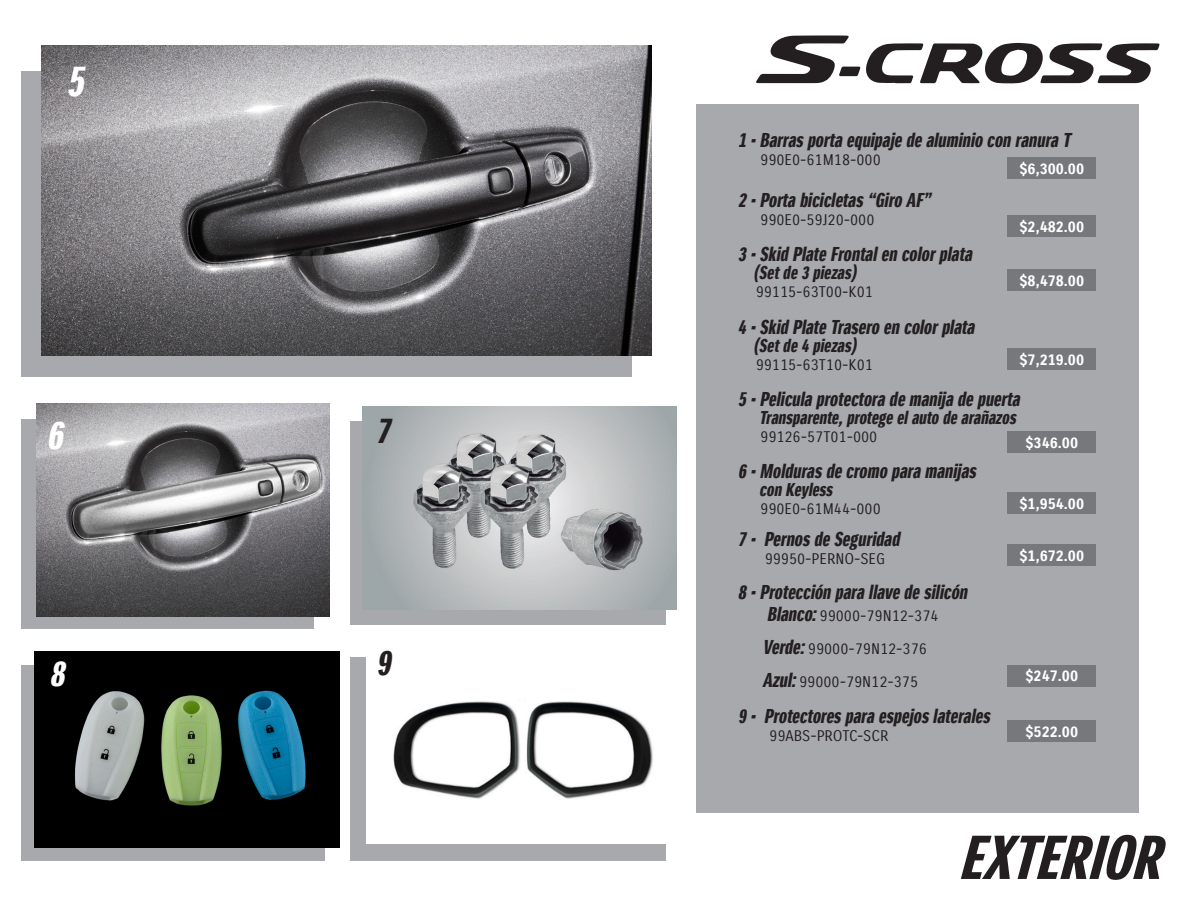
<style>
.page{position:relative;width:1191px;height:915px;background:#fff}
.page>*{position:absolute;margin:0;border:0;box-sizing:border-box;transform-origin:0 0}
.t1{font:italic 60px "Suzuki Headline";color:#231f20}
.t2{font:italic 41.55px "Suzuki PRO Headline";color:#fff}
.t3{font:italic 39px "Suzuki PRO Headline";color:#fff}
.t4{font:italic 35.1px "Suzuki PRO Headline";color:#fff}
.t5{font:italic 34.5px "Suzuki PRO Headline";color:#231f20}
.t6{font:italic 19.5px "Suzuki PRO Headline";color:#231f20}
.t7{font:italic 18px "Suzuki PRO Headline";color:#231f20}
.t8{font:15px "Suzuki PRO Regular";color:#231f20}
.t9{font:15px "Suzuki PRO Bold";color:#fff}
.s1{font-family:"Suzuki PRO Headline";font-style:italic;font-size:19.5px}
</style>
<div class="page">
<div style="left:22px;top:71px;width:610px;height:305px;background:#a8a9ad"></div>
<img style="left:42px;top:46px;width:610px;height:309px">
<svg style="left:756px;top:35px;width:403px;height:49px"></svg>
<div style="left:22px;top:419px;width:292px;height:209px;background:#a8a9ad"></div>
<img style="left:37px;top:403px;width:292px;height:213px">
<div style="left:696px;top:104px;width:442px;height:708px;background:#a8a9ad"></div>
<div style="left:350px;top:420px;width:316px;height:204px;background:#a8a9ad"></div>
<img style="left:363px;top:406px;width:313px;height:203px">
<div style="left:21px;top:665px;width:303px;height:195px;background:#a8a9ad"></div>
<img style="left:35px;top:651px;width:304px;height:196px">
<div style="left:1007px;top:158px;width:89px;height:21px;background:#76787b"></div>
<div style="left:1007px;top:215px;width:89px;height:21px;background:#76787b"></div>
<div style="left:1007px;top:269px;width:89px;height:22px;background:#76787b"></div>
<div style="left:1007px;top:348px;width:89px;height:21px;background:#76787b"></div>
<div style="left:1007px;top:431px;width:89px;height:21px;background:#76787b"></div>
<div style="left:1007px;top:492px;width:89px;height:21px;background:#76787b"></div>
<div style="left:1007px;top:544px;width:89px;height:21px;background:#76787b"></div>
<div style="left:1007px;top:720px;width:89px;height:21px;background:#76787b"></div>
<div style="left:1007px;top:664px;width:89px;height:22px;background:#76787b"></div>
<div style="left:350px;top:657px;width:316px;height:203px;background:#a8a9ad"></div>
<div style="left:366px;top:641px;width:308px;height:202px;background:#fff"></div>
<img style="left:393px;top:701px;width:260px;height:98px">
<p class="t2" style="left:66px;top:56px;width:28px">5</p>
<p class="t3" style="left:46px;top:411px;width:26px">6</p>
<p class="t4" style="left:49px;top:652px;width:24px">8</p>
<p class="t5" style="left:376px;top:409px;width:23px">7</p>
<p class="t5" style="left:376px;top:641px;width:23px">9</p>
<p class="t6" style="left:737px;top:128px;width:338px">1 •Barrasportaequipajedealuminio con ranuraT</p>
<p class="t8" style="left:760px;top:151px;width:122px">990E0-61M18-000</p>
<p class="t9" style="left:1019px;top:160px;width:66px">$6,300.00</p>
<p class="t6" style="left:737px;top:189px;width:199px">2 •Portabicicletas“Giro AF”</p>
<p class="t8" style="left:760px;top:211px;width:116px">990E0-59J20-000</p>
<p class="t6" style="left:737px;top:242px;width:240px">3 •Skid PlateFrontalen colorplata</p>
<p class="t7" style="left:753px;top:262px;width:108px">(Setde3 piezas)</p>
<p class="t8" style="left:755px;top:283px;width:119px">99115-63T00-K01</p>
<p class="t6" style="left:737px;top:315px;width:242px">4 •Skid PlateTrasero en colorplata</p>
<p class="t7" style="left:753px;top:334px;width:108px">(Setde4 piezas)</p>
<p class="t8" style="left:755px;top:355px;width:119px">99115-63T10-K01</p>
<p class="t9" style="left:1019px;top:217px;width:66px">$2,482.00</p>
<p class="t9" style="left:1019px;top:272px;width:66px">$8,478.00</p>
<p class="t9" style="left:1019px;top:350px;width:66px">$7,219.00</p>
<p class="t6" style="left:737px;top:387px;width:288px">5 •Peliculaprotectorademanijadepuerta</p>
<p class="t7" style="left:759px;top:406px;width:262px">Transparente,protegeelauto dearañazos</p>
<p class="t8" style="left:760px;top:427px;width:119px">99126-57T01-000</p>
<p class="t9" style="left:1025px;top:433px;width:54px">$346.00</p>
<p class="t6" style="left:737px;top:459px;width:244px">6 •Moldurasdecromo paramanijas</p>
<p class="t7" style="left:759px;top:478px;width:78px">con Keyless</p>
<p class="t8" style="left:760px;top:499px;width:122px">990E0-61M44-000</p>
<p class="t6" style="left:737px;top:527px;width:167px">7 • PernosdeSeguridad</p>
<p class="t8" style="left:764px;top:549px;width:122px">99950-PERNO-SEG</p>
<p class="t6" style="left:737px;top:579px;width:235px">8 •Protección parallavedesilicón</p>
<p class="t8" style="left:767px;top:606px;width:173px"><span class="s1">Blanco:</span>99000-79N12-374</p>
<p class="t8" style="left:762px;top:639px;width:166px"><span class="s1">Verde:</span>99000-79N12-376</p>
<p class="t8" style="left:762px;top:672px;width:157px"><span class="s1">Azul:</span>99000-79N12-375</p>
<p class="t6" style="left:737px;top:703px;width:258px">9 • Protectoresparaespejoslaterales</p>
<p class="t8" style="left:769px;top:725px;width:121px">99ABS-PROTC-SCR</p>
<p class="t9" style="left:1019px;top:494px;width:66px">$1,954.00</p>
<p class="t9" style="left:1019px;top:546px;width:66px">$1,672.00</p>
<p class="t9" style="left:1025px;top:666px;width:54px">$247.00</p>
<p class="t9" style="left:1025px;top:722px;width:54px">$522.00</p>
<p class="t1" style="left:958px;top:823px;width:222px">EXTERIOR</p>
</div>
